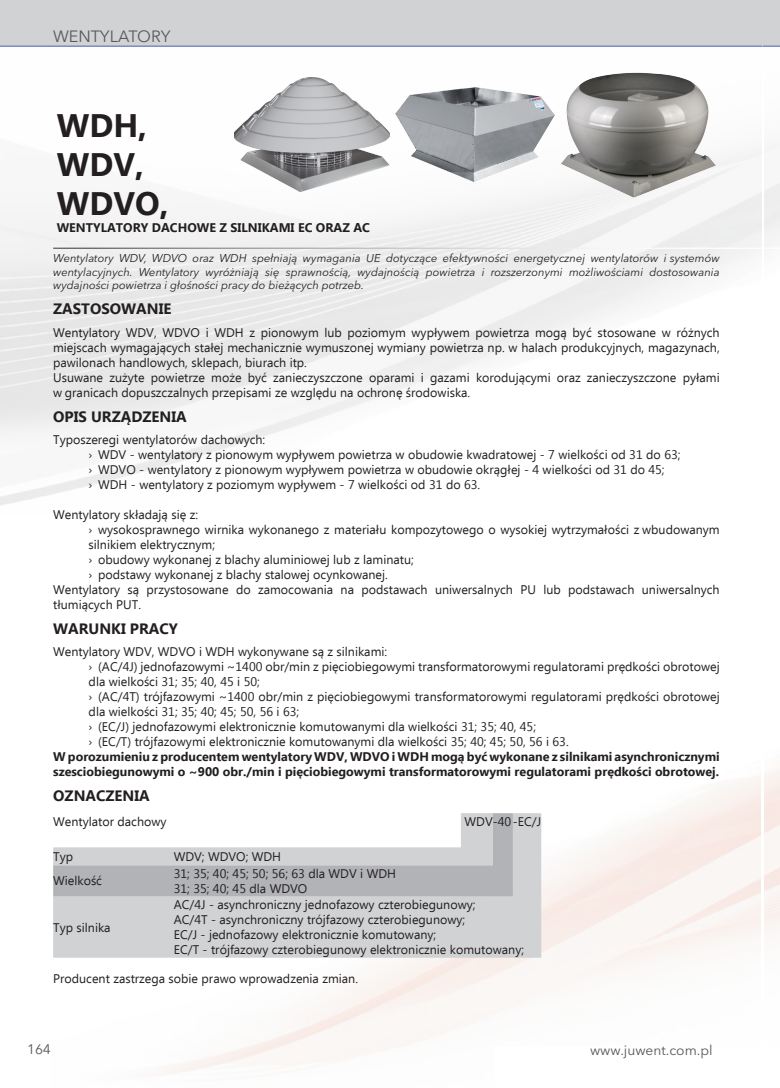
<style>
.page{position:relative;width:780px;height:1088px;background:#fff}
.page>*{position:absolute;margin:0;border:0;box-sizing:border-box;transform-origin:0 0}
.t1{font:700 32.5px/39px "Ebrima";color:#231f20}
.t2{font:16.25px "Avenir Next LT Pro";color:#57585a}
.t3{font:700 15px "Ebrima";color:#231f20}
.t4{font:13.75px "Avenir Next LT Pro";color:#57585a}
.t5{font:12.5px/15px "Ebrima";color:#231f20}
.t6{font:700 12.5px/15px "Ebrima";color:#231f20}
.t7{font:italic 11.25px/13.5px "Avenir Next LT Pro";color:#231f20;text-align:justify}
</style>
<div class="page">
<div style="left:762px;top:0;width:18px;height:45px;background:#d1d2d4"></div>
<div style="left:0;top:0;width:762px;height:45px;background:#d1d2d4"></div>
<hr style="left:0;top:46px;width:762px;height:1px;background:#253f8e">
<svg style="left:762px;top:46px;width:18px;height:1px"></svg>
<img style="left:234px;top:78px;width:156px;height:114px">
<img style="left:395px;top:87px;width:160px;height:95px">
<img style="left:560px;top:72px;width:156px;height:126px">
<div style="left:53px;top:813px;width:488px;height:145px;background:#d1d2d4"></div>
<svg style="left:53px;top:813px;width:460px;height:83px"></svg>
<h2 class="t2" style="left:53px;top:26px;width:119px">WENTYLATORY</h2>
<h1 class="t1" style="left:57px;top:108px;width:113px">WDH,<br>WDV,<br>WDVO,</h1>
<p class="t6" style="left:57px;top:220px;width:315px">WENTYLATORY DACHOWE Z SILNIKAMI EC ORAZ AC</p>
<p class="t7" style="left:53px;top:252px;width:668px">Wentylatory WDV, WDVO oraz WDH spełniają wymagania UE dotyczące efektywności energetycznej wentylatorów i systemów wentylacyjnych. Wentylatory wyróżniają się sprawnością, wydajnością powietrza i rozszerzonymi możliwościami dostosowania wydajności powietrza i głośności pracy do bieżących potrzeb.</p>
<p class="t3" style="left:53px;top:298px;width:120px">ZASTOSOWANIE</p>
<p class="t5" style="left:53px;top:325px;width:668px">Wentylatory WDV, WDVO i WDH z pionowym lub poziomym wypływem powietrza mogą być stosowane w różnych miejscach wymagających stałej mechanicznie wymuszonej wymiany powietrza np. w halach produkcyjnych, magazynach, pawilonach handlowych, sklepach, biurach itp.<br>Usuwane zużyte powietrze może być zanieczyszczone oparami i gazami korodującymi oraz zanieczyszczone pyłami w granicach dopuszczalnych przepisami ze względu na ochronę środowiska.</p>
<p class="t3" style="left:53px;top:405px;width:135px">OPIS URZĄDZENIA</p>
<p class="t5" style="left:89px;top:433px;width:593px;text-indent:-35px">Typoszeregi wentylatorów dachowych:<br>› WDV - wentylatory z pionowym wypływem powietrza w obudowie kwadratowej - 7 wielkości od 31 do 63; › WDVO - wentylatory z pionowym wypływem powietrza w obudowie okrągłej - 4 wielkości od 31 do 45;<br>› WDH - wentylatory z poziomym wypływem - 7 wielkości od 31 do 63.</p>
<p class="t5" style="left:53px;top:508px;width:146px">Wentylatory składają się z:</p>
<p class="t5" style="left:89px;top:523px;width:632px">› wysokosprawnego wirnika wykonanego z materiału kompozytowego o wysokiej wytrzymałości z wbudowanym</p>
<p class="t5" style="left:89px;top:538px;width:128px">silnikiem elektrycznym;</p>
<p class="t5" style="left:89px;top:553px;width:327px">› obudowy wykonanej z blachy aluminiowej lub z laminatu;</p>
<p class="t5" style="left:89px;top:568px;width:301px">› podstawy wykonanej z blachy stalowej ocynkowanej.</p>
<p class="t5" style="left:53px;top:583px;width:668px">Wentylatory są przystosowane do zamocowania na podstawach uniwersalnych PU lub podstawach uniwersalnych</p>
<p class="t5" style="left:53px;top:598px;width:89px">tłumiących PUT.</p>
<p class="t3" style="left:53px;top:617px;width:126px">WARUNKI PRACY</p>
<p class="t5" style="left:89px;top:645px;width:632px;text-indent:-35px">Wentylatory WDV, WDVO i WDH wykonywane są z silnikami:<br>› (AC/4J) jednofazowymi ~1400 obr/min z pięciobiegowymi transformatorowymi regulatorami prędkości obrotowej dla wielkości 31; 35; 40, 45 i 50;<br>› (AC/4T) trójfazowymi ~1400 obr/min z pięciobiegowymi transformatorowymi regulatorami prędkości obrotowej dla wielkości 31; 35; 40; 45; 50, 56 i 63;<br>› (EC/J) jednofazowymi elektronicznie komutowanymi dla wielkości 31; 35; 40, 45;<br>› (EC/T) trójfazowymi elektronicznie komutowanymi dla wielkości 35; 40; 45; 50, 56 i 63.</p>
<p class="t6" style="left:53px;top:750px;width:668px">W porozumieniu z producentem wentylatory WDV, WDVO i WDH mogą być wykonane z silnikami asynchronicznymi szesciobiegunowymi o ~900 obr./min i pięciobiegowymi transformatorowymi regulatorami prędkości obrotowej.</p>
<p class="t3" style="left:53px;top:784px;width:98px">OZNACZENIA</p>
<p class="t5" style="left:53px;top:815px;width:115px">Wentylator dachowy</p>
<p class="t5" style="left:464px;top:815px;width:78px">WDV-40-EC/J</p>
<p class="t5" style="left:53px;top:850px;width:21px">Typ</p>
<p class="t5" style="left:174px;top:850px;width:109px">WDV; WDVO; WDH</p>
<p class="t5" style="left:53px;top:874px;width:50px">Wielkość</p>
<p class="t5" style="left:174px;top:867px;width:224px">31; 35; 40; 45; 50; 56; 63 dla WDV i WDH<br>31; 35; 40; 45 dla WDVO</p>
<p class="t5" style="left:53px;top:920px;width:59px">Typ silnika</p>
<p class="t5" style="left:174px;top:898px;width:352px">AC/4J - asynchroniczny jednofazowy czterobiegunowy;<br>AC/4T - asynchroniczny trójfazowy czterobiegunowy;<br>EC/J - jednofazowy elektronicznie komutowany;<br>EC/T - trójfazowy czterobiegunowy elektronicznie komutowany;</p>
<p class="t5" style="left:53px;top:971px;width:306px">Producent zastrzega sobie prawo wprowadzenia zmian.</p>
<p class="t4" style="left:27px;top:1041px;width:25px">164</p>
<p class="t4" style="left:590px;top:1042px;width:124px">www.juwent.com.pl</p>
</div>
